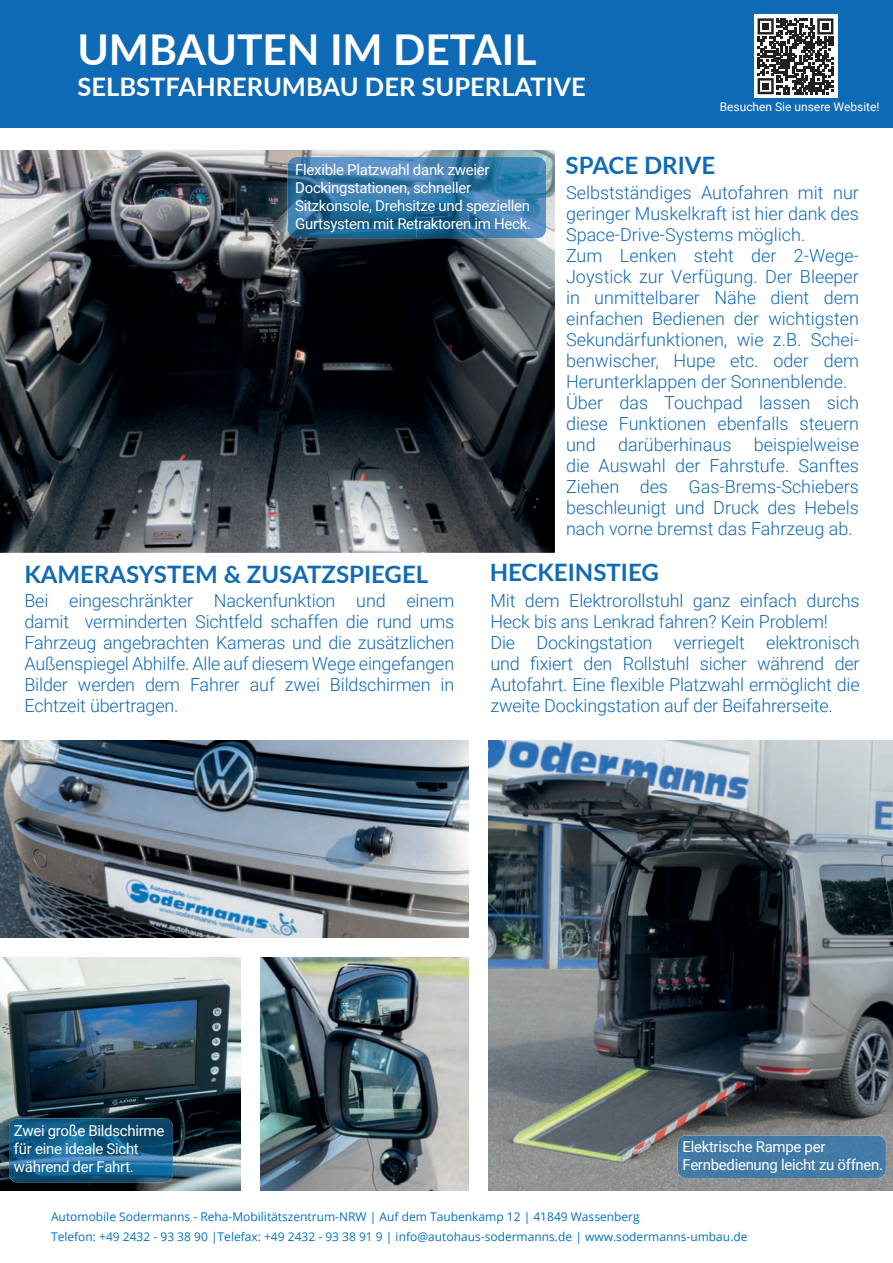
<style>
.page{position:relative;width:893px;height:1263px;background:#fff}
.page>*{position:absolute;margin:0;border:0;box-sizing:border-box;transform-origin:0 0}
.t1{font:700 42.45px "Lato";color:#fff}
.t2{font:700 25.5px "Lato";color:#fff}
.t3{font:700 24px "Lato";color:#116ab5}
.t4{font:300 18px/21px "Roboto";color:#116ab5}
.t5{font:15px/18px "Roboto";letter-spacing:-.02em;color:#fff}
.t6{font:12px/19.8px "Open Sans";color:#0072bc}
.t7{font:12px "Roboto";color:#fff}
</style>
<div class="page">
<div style="left:0;top:0;width:893px;height:130px;background:#0f6ab5"></div>
<img style="left:0;top:957px;width:241px;height:234px">
<img style="left:0;top:740px;width:469px;height:198px">
<img style="left:260px;top:957px;width:209px;height:234px">
<img style="left:0;top:150px;width:555px;height:403px">
<img style="left:488px;top:740px;width:405px;height:451px">
<div style="left:0;top:129px;width:893px;height:21px;background:#fff"></div>
<img style="left:288px;top:157px;width:258px;height:81px">
<div style="left:677px;top:1135px;width:209px;height:43px;background:#437aa6"></div>
<img style="left:9px;top:1118px;width:164px;height:64px">
<svg style="left:754px;top:14px;width:84px;height:83px"></svg>
<svg style="left:758px;top:18px;width:75px;height:76px;background:#767374"></svg>
<div style="left:762px;top:23px;width:7px;height:7px;background:#231f20"></div>
<div style="left:822px;top:23px;width:7px;height:7px;background:#231f20"></div>
<div style="left:762px;top:83px;width:7px;height:7px;background:#231f20"></div>
<h1 class="t1" style="left:77px;top:18px;width:461px">UMBAUTEN IM DETAIL</h1>
<h2 class="t2" style="left:77px;top:68px;width:510px">SELBSTFAHRERUMBAU DER SUPERLATIVE</h2>
<p class="t7" style="left:720px;top:99px;width:161px">Besuchen Sie unsere Website!</p>
<p class="t5" style="left:295px;top:160px;width:237px">Flexible Platzwahl dank zweier Dockingstationen, schneller Sitzkonsole, Drehsitze und speziellen Gurtsystem mit Retraktoren im Heck.</p>
<h3 class="t3" style="left:566px;top:147px;width:151px">SPACE DRIVE</h3>
<p class="t4" style="left:566px;top:182px;width:294px">Selbstständiges Autofahren mit nur geringer Muskelkraft ist hier dank des Space-Drive-Systems möglich.<br>Zum Lenken steht der 2-Wege-Joystick zur Verfügung. Der Bleeper in unmittelbarer Nähe dient dem einfachen Bedienen der wichtigsten Sekundärfunktionen, wie z.B. Schei&shy;benwischer, Hupe etc. oder dem Herunterklappen der Sonnenblende.<br>Über das Touchpad lassen sich diese Funktionen ebenfalls steuern und darüberhinaus beispielweise die Auswahl der Fahrstufe. Sanftes Ziehen des Gas-Brems-Schiebers beschleunigt und Druck des Hebels nach vorne bremst das Fahrzeug ab.</p>
<h3 class="t3" style="left:24px;top:556px;width:405px">KAMERASYSTEM &amp; ZUSATZSPIEGEL</h3>
<p class="t4" style="left:24px;top:590px;width:431px;text-align:justify">Bei eingeschränkter Nackenfunktion und einem damit verminderten Sichtfeld schaffen die rund ums Fahrzeug angebrachten Kameras und die zusätzlichen Außenspiegel Abhilfe. Alle auf diesem Wege eingefangen Bilder werden dem Fahrer auf zwei Bildschirmen in Echtzeit übertragen.</p>
<h3 class="t3" style="left:490px;top:555px;width:171px">HECKEINSTIEG</h3>
<p class="t4" style="left:490px;top:589px;width:371px">Mit dem Elektrorollstuhl ganz einfach durchs Heck bis ans Lenkrad fahren? Kein Problem!<br>Die Dockingstation verriegelt elektronisch und fixiert den Rollstuhl sicher während der Autofahrt. Eine flexible Platzwahl ermöglicht die zweite Dockingstation auf der Beifahrerseite.</p>
<p class="t5" style="left:14px;top:1121px;width:152px">Zwei große Bildschirme für eine ideale Sicht während der Fahrt.</p>
<p class="t5" style="left:682px;top:1137px;width:202px">Elektrische Rampe per<br>Fernbedienung leicht zu öffnen.</p>
<p class="t6" style="left:51px;top:1206px;width:698px">Automobile Sodermanns - Reha-Mobilitätszentrum-NRW | Auf dem Taubenkamp 12 | 41849 Wassenberg<br>Telefon: +49 2432 - 93 38 90 |Telefax: +49 2432 - 93 38 91 9 | info@autohaus-sodermanns.de | www.sodermanns-umbau.de</p>
</div>
